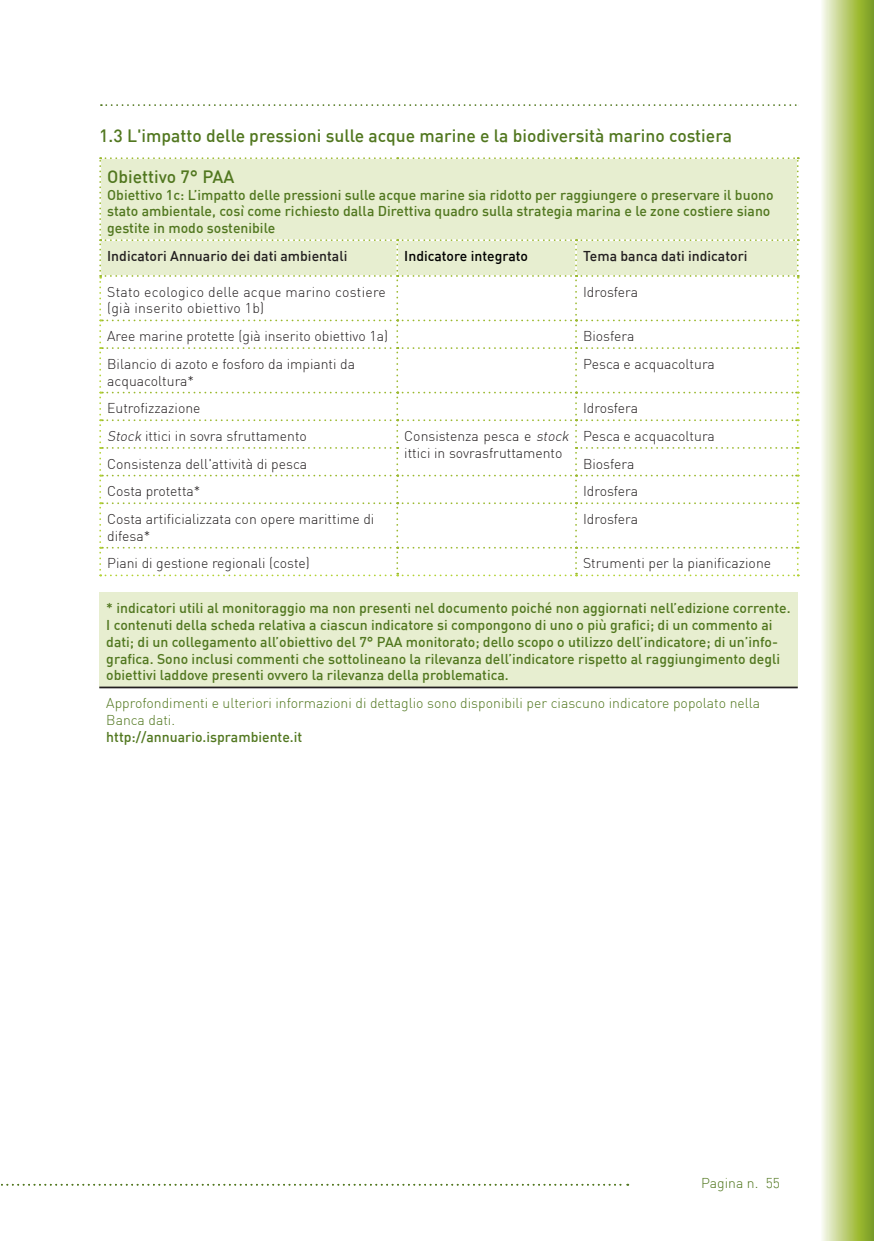
<style>
.page{position:relative;width:874px;height:1241px;background:#fff}
.page>*{position:absolute;margin:0;border:0;box-sizing:border-box;transform-origin:0 0}
.t1{font:500 17.5px "DIN";color:#51771f}
.t2{font:500 14px/16.8px "DIN";color:#51771f}
.t3{font:300 14px/16.8px "DIN";color:#231f20}
.t4{font:300 14px/16.8px "DIN";color:#51771f}
.t5{font:300 14px/16.8px "DIN";letter-spacing:.02em;color:#231f20}
.t6{font:500 14px "DIN";color:#231f20}
.t7{font:500 14px "DIN";color:#000}
.s1{font-style:italic}
</style>
<div class="page">
<svg style="left:1px;top:1183px;width:627px;height:2px"></svg>
<svg style="left:101px;top:104px;width:696px;height:2px"></svg>
<svg style="left:798px;top:0;width:75px;height:1240px"></svg>
<svg style="left:99px;top:157px;width:699px;height:419px"></svg>
<div style="left:99px;top:592px;width:698px;height:95px;background:#e7eed0"></div>
<hr style="left:99px;top:686px;width:698px;height:2px;background:#231f20">
<p class="t1" style="left:99px;top:124px;width:634px">1.3 L'impatto delle pressioni sulle acque marine e la biodiversità marino costiera</p>
<p class="t1" style="left:107px;top:165px;width:129px">Obiettivo 7° PAA</p>
<p class="t2" style="left:107px;top:186px;width:667px">Obiettivo 1c: L’impatto delle pressioni sulle acque marine sia ridotto per raggiungere o preservare il buono stato ambientale, così come richiesto dalla Direttiva quadro sulla strategia marina e le zone costiere siano gestite in modo sostenibile</p>
<p class="t6" style="left:107px;top:247px;width:241px">Indicatori Annuario dei dati ambientali</p>
<p class="t7" style="left:404px;top:247px;width:125px">Indicatore integrato</p>
<p class="t6" style="left:582px;top:247px;width:166px">Tema banca dati indicatori</p>
<p class="t5" style="left:107px;top:283px;width:280px">Stato ecologico delle acque marino costiere (già inserito obiettivo 1b)</p>
<p class="t3" style="left:582px;top:283px;width:57px">Idrosfera</p>
<p class="t3" style="left:107px;top:327px;width:282px">Aree marine protette (già inserito obiettivo 1a)</p>
<p class="t3" style="left:582px;top:327px;width:53px">Biosfera</p>
<p class="t3" style="left:107px;top:355px;width:249px">Bilancio di azoto e fosforo da impianti da acquacoltura*</p>
<p class="t3" style="left:582px;top:355px;width:133px">Pesca e acquacoltura</p>
<p class="t3" style="left:107px;top:399px;width:95px">Eutrofizzazione</p>
<p class="t3" style="left:582px;top:399px;width:57px">Idrosfera</p>
<p class="t3" style="left:107px;top:427px;width:201px"><span class="s1">Stock</span> ittici in sovra sfruttamento</p>
<p class="t3" style="left:404px;top:427px;width:169px">Consistenza pesca e <span class="s1">stock </span>ittici in sovrasfruttamento</p>
<p class="t3" style="left:582px;top:427px;width:133px">Pesca e acquacoltura</p>
<p class="t3" style="left:107px;top:455px;width:201px">Consistenza dell'attività di pesca</p>
<p class="t3" style="left:582px;top:455px;width:53px">Biosfera</p>
<p class="t3" style="left:107px;top:482px;width:95px">Costa protetta*</p>
<p class="t3" style="left:582px;top:482px;width:57px">Idrosfera</p>
<p class="t3" style="left:107px;top:510px;width:268px">Costa artificializzata con opere marittime di difesa*</p>
<p class="t3" style="left:582px;top:510px;width:57px">Idrosfera</p>
<p class="t3" style="left:107px;top:554px;width:204px">Piani di gestione regionali (coste)</p>
<p class="t3" style="left:582px;top:554px;width:189px">Strumenti per la pianificazione</p>
<p class="t2" style="left:106px;top:599px;width:685px">* indicatori utili al monitoraggio ma non presenti nel documento poiché non aggiornati nell’edizione corrente.<br>I contenuti della scheda relativa a ciascun indicatore si compongono di uno o più grafici; di un commento ai dati; di un collegamento all’obiettivo del 7° PAA monitorato; dello scopo o utilizzo dell’indicatore; di un’info&shy;grafica. Sono inclusi commenti che sottolineano la rilevanza dell’indicatore rispetto al raggiungimento degli obiettivi laddove presenti ovvero la rilevanza della problematica.</p>
<p class="t4" style="left:106px;top:694px;width:655px">Approfondimenti e ulteriori informazioni di dettaglio sono disponibili per ciascuno indicatore popolato nella<br>Banca dati.</p>
<p class="t2" style="left:106px;top:727px;width:197px">http://annuario.isprambiente.it</p>
<p class="t4" style="left:700px;top:1174px;width:80px">Pagina n. 55</p>
</div>
